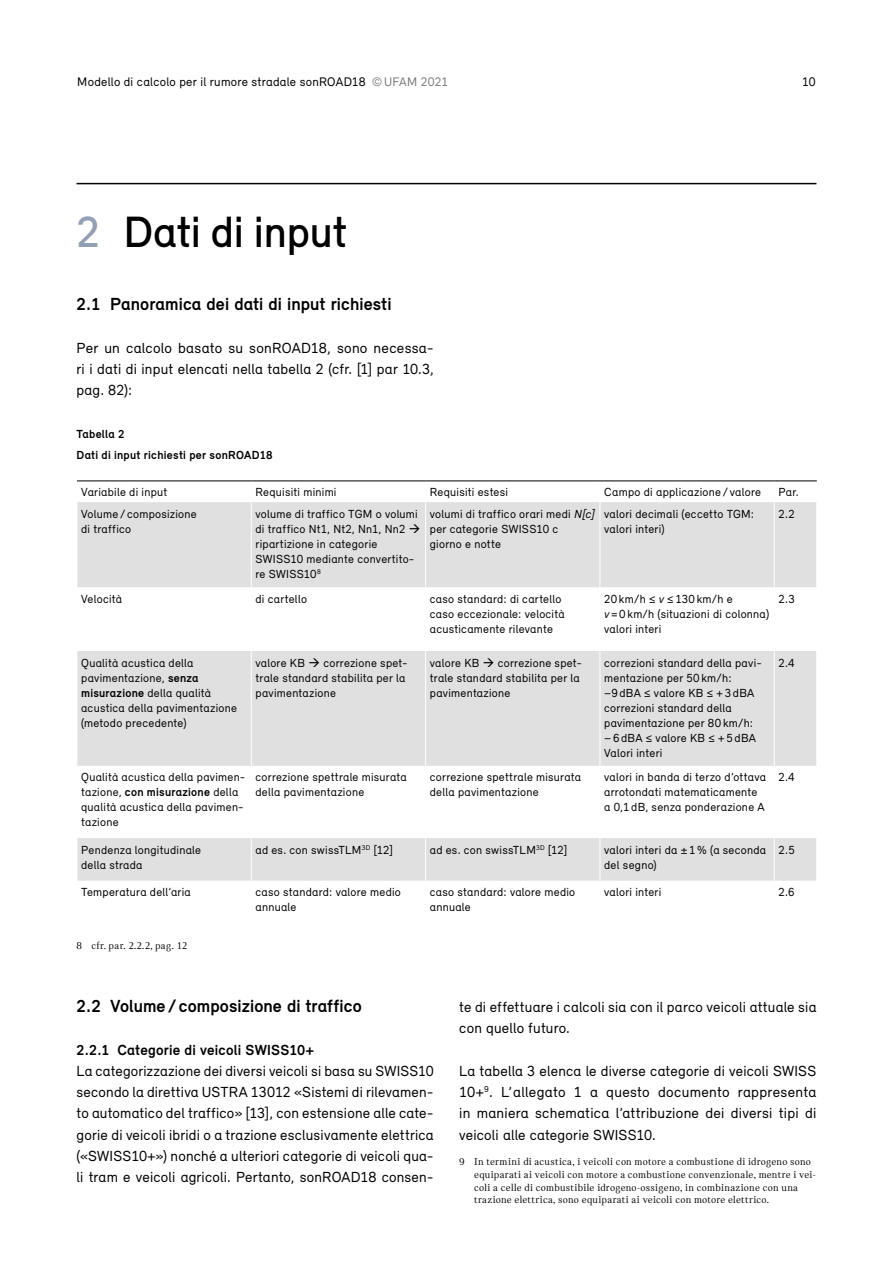
<style>
.page{position:relative;width:893px;height:1263px;background:#fff}
.page>*{position:absolute;margin:0;border:0;box-sizing:border-box;transform-origin:0 0}
._07_Inhalt_07_Kapiteltitel_nr{font:500 45px "Relevant";letter-spacing:-.005em;color:#000}
._07_Inhalt_07_Titel_nr{font:700 18px "Relevant";letter-spacing:.005em;color:#000}
._07_Inhalt_07_Grundtext{font:15px/21.3px "Relevant";letter-spacing:.015em;color:#000;text-align:justify}
._07_Inhalt_07_Untertitel_nr_Stufe_1{font:700 15px "Relevant";letter-spacing:.015em;color:#000}
.t1{font:12.75px "Relevant";letter-spacing:.02em;color:#000}
._12_Tabelle_12_Grundtext_links{font:12px/15px "Relevant";letter-spacing:.02em;color:#000}
._08_Legende_08_Legende_Titel{font:700 12px "Relevant";letter-spacing:.02em;color:#000}
._09_Fusszeile_09_Fusszeile{font:10.5px/12.8px "Catalog";letter-spacing:.02em;color:#000}
.s1{color:#7c7c7c}
.s2{color:#959fb4}
.s3{font-style:italic}
.s4{font-weight:700}
</style>
<div class="page">
<hr style="left:77px;top:183px;width:739px;height:1px;background:#000">
<svg style="left:78px;top:502px;width:738px;height:379px;fill:#e0e0e0"></svg>
<hr style="left:251px;top:502px;width:1px;height:85px;background:#fff">
<hr style="left:425px;top:502px;width:1px;height:85px;background:#fff">
<hr style="left:600px;top:502px;width:1px;height:85px;background:#fff">
<hr style="left:774px;top:502px;width:1px;height:85px;background:#fff">
<hr style="left:251px;top:587px;width:1px;height:64px;background:#fff">
<hr style="left:77px;top:480px;width:174px;height:1px;background:#000">
<hr style="left:251px;top:480px;width:175px;height:1px;background:#000">
<hr style="left:426px;top:480px;width:174px;height:1px;background:#000">
<hr style="left:600px;top:480px;width:174px;height:1px;background:#000">
<hr style="left:774px;top:480px;width:43px;height:1px;background:#000">
<hr style="left:425px;top:587px;width:1px;height:64px;background:#fff">
<hr style="left:600px;top:587px;width:1px;height:64px;background:#fff">
<hr style="left:774px;top:587px;width:1px;height:64px;background:#fff">
<hr style="left:251px;top:651px;width:1px;height:115px;background:#fff">
<hr style="left:425px;top:651px;width:1px;height:115px;background:#fff">
<hr style="left:600px;top:651px;width:1px;height:115px;background:#fff">
<hr style="left:774px;top:651px;width:1px;height:115px;background:#fff">
<hr style="left:251px;top:766px;width:1px;height:72px;background:#fff">
<hr style="left:425px;top:766px;width:1px;height:72px;background:#fff">
<hr style="left:600px;top:766px;width:1px;height:72px;background:#fff">
<hr style="left:774px;top:766px;width:1px;height:72px;background:#fff">
<hr style="left:251px;top:838px;width:1px;height:43px;background:#fff">
<hr style="left:425px;top:838px;width:1px;height:43px;background:#fff">
<hr style="left:600px;top:838px;width:1px;height:43px;background:#fff">
<hr style="left:774px;top:838px;width:1px;height:43px;background:#fff">
<p class="t1" style="left:77px;top:74px;width:373px">Modello di calcolo per il rumore stradale sonROAD18 <span class="s1">©UFAM 2021</span></p>
<p class="t1" style="left:802px;top:74px;width:15px">10</p>
<h1 class="_07_Inhalt_07_Kapiteltitel_nr" style="left:77px;top:204px;width:272px"><span class="s2">2</span> Dati di input</h1>
<h2 class="_07_Inhalt_07_Titel_nr" style="left:77px;top:293px;width:316px">2.1 Panoramica dei dati di input richiesti</h2>
<p class="_07_Inhalt_07_Grundtext" style="left:77px;top:337px;width:359px">Per un calcolo basato su sonROAD18, sono necessa&shy;ri i dati di input elencati nella tabella 2 (cfr. [1] par 10.3, pag. 82):</p>
<p class="_08_Legende_08_Legende_Titel" style="left:77px;top:427px;width:50px">Tabella 2</p>
<p class="_08_Legende_08_Legende_Titel" style="left:77px;top:448px;width:198px">Dati di input richiesti per sonROAD18</p>
<p class="_12_Tabelle_12_Grundtext_links" style="left:81px;top:484px;width:88px">Variabile di input</p>
<p class="_12_Tabelle_12_Grundtext_links" style="left:255px;top:484px;width:83px">Requisiti minimi</p>
<p class="_12_Tabelle_12_Grundtext_links" style="left:430px;top:484px;width:80px">Requisiti estesi</p>
<p class="_12_Tabelle_12_Grundtext_links" style="left:604px;top:484px;width:158px">Campo di applicazione / valore</p>
<p class="_12_Tabelle_12_Grundtext_links" style="left:778px;top:484px;width:22px">Par.</p>
<p class="_12_Tabelle_12_Grundtext_links" style="left:81px;top:506px;width:117px">Volume / composizione di traffico</p>
<p class="_12_Tabelle_12_Grundtext_links" style="left:255px;top:506px;width:167px">volume di traffico TGM o volumi di traffico Nt1, Nt2, Nn1, Nn2 →</p>
<p class="_12_Tabelle_12_Grundtext_links" style="left:255px;top:536px;width:160px">ripartizione in categorie<br>SWISS10 mediante convertito&shy;re SWISS10<sup>8</sup></p>
<p class="_12_Tabelle_12_Grundtext_links" style="left:430px;top:506px;width:166px">volumi di traffico orari medi <span class="s3">N[c] </span>per categorie SWISS10 c<br>giorno e notte</p>
<p class="_12_Tabelle_12_Grundtext_links" style="left:604px;top:506px;width:151px">valori decimali (eccetto TGM: valori interi)</p>
<p class="_12_Tabelle_12_Grundtext_links" style="left:778px;top:506px;width:18px">2.2</p>
<p class="_12_Tabelle_12_Grundtext_links" style="left:81px;top:591px;width:42px">Velocità</p>
<p class="_12_Tabelle_12_Grundtext_links" style="left:255px;top:591px;width:53px">di cartello</p>
<p class="_12_Tabelle_12_Grundtext_links" style="left:430px;top:591px;width:133px">caso standard: di cartello</p>
<p class="_12_Tabelle_12_Grundtext_links" style="left:430px;top:606px;width:136px">caso eccezionale: velocità acusticamente rilevante</p>
<p class="_12_Tabelle_12_Grundtext_links" style="left:604px;top:591px;width:166px">20 km/h ≤ <span class="s3">v</span> ≤ 130 km/h e<br><span class="s3">v</span> = 0 km/h (situazioni di colonna) valori interi</p>
<p class="_12_Tabelle_12_Grundtext_links" style="left:778px;top:591px;width:18px">2.3</p>
<p class="_12_Tabelle_12_Grundtext_links" style="left:81px;top:655px;width:157px">Qualità acustica della pavimentazione, <span class="s4">senza misurazione</span> della qualità acustica della pavimentazione (metodo precedente)</p>
<p class="_12_Tabelle_12_Grundtext_links" style="left:255px;top:655px;width:154px">valore KB → correzione spet&shy;trale standard stabilita per la pavimentazione</p>
<p class="_12_Tabelle_12_Grundtext_links" style="left:430px;top:655px;width:154px">valore KB → correzione spet&shy;trale standard stabilita per la pavimentazione</p>
<p class="_12_Tabelle_12_Grundtext_links" style="left:604px;top:655px;width:159px">correzioni standard della pavi&shy;mentazione per 50 km/h:<br>–9 dBA ≤ valore KB ≤ + 3 dBA correzioni standard della pavimentazione per 80 km/h: –6 dBA ≤ valore KB ≤ + 5 dBA<br>Valori interi</p>
<p class="_12_Tabelle_12_Grundtext_links" style="left:778px;top:655px;width:18px">2.4</p>
<p class="_12_Tabelle_12_Grundtext_links" style="left:81px;top:770px;width:166px">Qualità acustica della pavimen&shy;tazione, <span class="s4">con misurazione</span> della qualità acustica della pavimen&shy;tazione</p>
<p class="_12_Tabelle_12_Grundtext_links" style="left:255px;top:770px;width:153px">correzione spettrale misurata della pavimentazione</p>
<p class="_12_Tabelle_12_Grundtext_links" style="left:430px;top:770px;width:153px">correzione spettrale misurata della pavimentazione</p>
<p class="_12_Tabelle_12_Grundtext_links" style="left:604px;top:770px;width:163px">valori in banda di terzo d’ottava arrotondati matematicamente a 0,1 dB, senza ponderazione A</p>
<p class="_12_Tabelle_12_Grundtext_links" style="left:778px;top:770px;width:18px">2.4</p>
<p class="_12_Tabelle_12_Grundtext_links" style="left:81px;top:842px;width:122px">Pendenza longitudinale della strada</p>
<p class="_12_Tabelle_12_Grundtext_links" style="left:255px;top:842px;width:139px">ad es. con swissTLM<sup>3D</sup> [12]</p>
<p class="_12_Tabelle_12_Grundtext_links" style="left:430px;top:842px;width:139px">ad es. con swissTLM<sup>3D</sup> [12]</p>
<p class="_12_Tabelle_12_Grundtext_links" style="left:604px;top:842px;width:163px">valori interi da ± 1 % (a seconda del segno)</p>
<p class="_12_Tabelle_12_Grundtext_links" style="left:778px;top:842px;width:18px">2.5</p>
<p class="_12_Tabelle_12_Grundtext_links" style="left:81px;top:884px;width:111px">Temperatura dell’aria</p>
<p class="_12_Tabelle_12_Grundtext_links" style="left:255px;top:884px;width:147px">caso standard: valore medio annuale</p>
<p class="_12_Tabelle_12_Grundtext_links" style="left:430px;top:884px;width:147px">caso standard: valore medio annuale</p>
<p class="_12_Tabelle_12_Grundtext_links" style="left:604px;top:884px;width:59px">valori interi</p>
<p class="_12_Tabelle_12_Grundtext_links" style="left:778px;top:884px;width:18px">2.6</p>
<p class="_09_Fusszeile_09_Fusszeile" style="left:77px;top:939px;width:112px">8 cfr. par. 2.2.2, pag. 12</p>
<h2 class="_07_Inhalt_07_Titel_nr" style="left:77px;top:995px;width:287px">2.2 Volume / composizione di traffico</h2>
<h3 class="_07_Inhalt_07_Untertitel_nr_Stufe_1" style="left:77px;top:1040px;width:239px">2.2.1 Categorie di veicoli SWISS10+</h3>
<p class="_07_Inhalt_07_Grundtext" style="left:77px;top:1060px;width:359px">La categorizzazione dei diversi veicoli si basa su SWISS10 secondo la direttiva USTRA 13012 «Sistemi di rilevamen&shy;to automatico del traffico» [13], con estensione alle cate&shy;gorie di veicoli ibridi o a trazione esclusivamente elettrica («SWISS10+») nonché a ulteriori categorie di veicoli qua&shy;li tram e veicoli agricoli. Pertanto, sonROAD18 consen-</p>
<p class="_07_Inhalt_07_Grundtext" style="left:459px;top:996px;width:359px">te di effettuare i calcoli sia con il parco veicoli attuale sia con quello futuro.</p>
<p class="_07_Inhalt_07_Grundtext" style="left:459px;top:1060px;width:359px">La tabella 3 elenca le diverse categorie di veicoli SWISS 10+<sup>9</sup>. L’allegato 1 a questo documento rappresenta in maniera schematica l’attribuzione dei diversi tipi di veicoli alle categorie SWISS10.</p>
<p class="_09_Fusszeile_09_Fusszeile" style="left:474px;top:1155px;width:343px;text-indent:-15px">9 In termini di acustica, i veicoli con motore a combustione di idrogeno sono equiparati ai veicoli con motore a combustione convenzionale, mentre i vei&shy;coli a celle di combustibile idrogeno-ossigeno, in combinazione con una trazione elettrica, sono equiparati ai veicoli con motore elettrico.</p>
</div>
